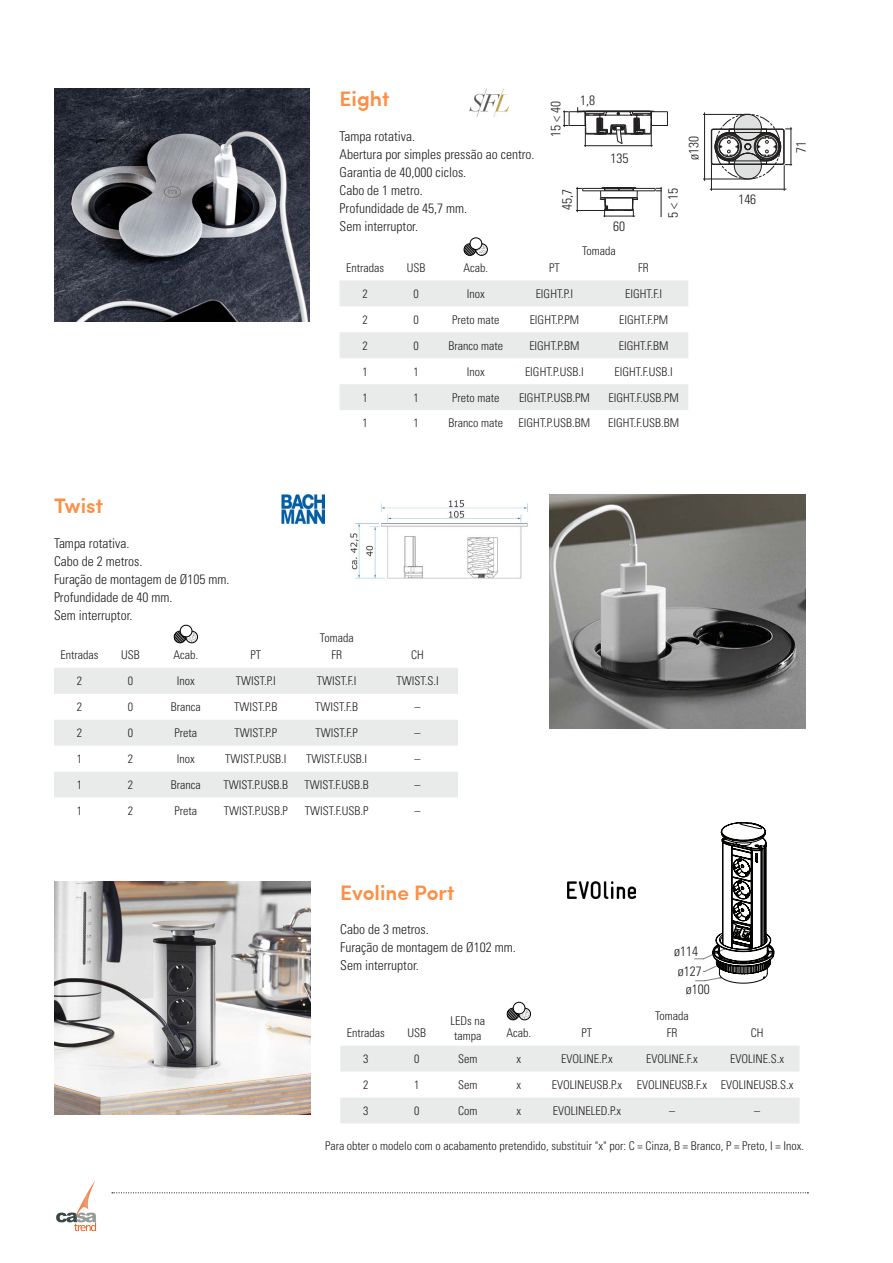
<style>
.page{position:relative;width:893px;height:1263px;background:#fff}
.page>*{position:absolute;margin:0;border:0;box-sizing:border-box;transform-origin:0 0}
.t1{font:600 21px "Sofia Pro";color:#fe8e43}
.t2{font:300 condensed 13.5px "Univers LT Std";color:#231f20}
.t3{font:300 condensed 12px/14.4px "Univers LT Std";color:#231f20;text-align:center}
</style>
<div class="page">
<svg style="left:56px;top:1181px;width:40px;height:50px"></svg>
<svg style="left:112px;top:1192px;width:696px;height:1px"></svg>
<img style="left:550px;top:495px;width:256px;height:233px">
<svg style="left:54px;top:668px;width:404px;height:129px;fill:#e9eaea"></svg>
<div style="left:186px;top:631px;width:12px;height:12px;border:1px solid #000;border-radius:50%"></div>
<svg style="left:174px;top:625px;width:23px;height:18px"></svg>
<img style="left:281px;top:495px;width:43px;height:29px">
<img style="left:350px;top:500px;width:178px;height:79px">
<img style="left:54px;top:88px;width:256px;height:233px">
<img style="left:469px;top:88px;width:39px;height:29px">
<svg style="left:340px;top:280px;width:348px;height:130px;fill:#e9eaea"></svg>
<div style="left:475px;top:243px;width:13px;height:13px;border:1px solid #000;border-radius:50%"></div>
<svg style="left:463px;top:237px;width:24px;height:19px"></svg>
<hr style="left:710px;top:189px;width:76px;height:1px;background:#221f1f">
<hr style="left:703px;top:179px;width:44px;height:1px;background:#221f1f">
<hr style="left:703px;top:114px;width:44px;height:1px;background:#221f1f">
<hr style="left:704px;top:112px;width:1px;height:69px;background:#221f1f">
<svg style="left:711px;top:113px;width:81px;height:78px"></svg>
<svg style="left:563px;top:107px;width:105px;height:40px"></svg>
<svg style="left:576px;top:187px;width:85px;height:30px"></svg>
<hr style="left:661px;top:187px;width:1px;height:30px;background:#221f1f">
<img style="left:55px;top:882px;width:256px;height:233px">
<img style="left:568px;top:882px;width:67px;height:17px">
<svg style="left:340px;top:1046px;width:460px;height:77px"></svg>
<div style="left:519px;top:1008px;width:12px;height:12px;border:1px solid #000;border-radius:50%"></div>
<svg style="left:507px;top:1002px;width:23px;height:18px"></svg>
<svg style="left:694px;top:822px;width:80px;height:161px"></svg>
<div style="left:676px;top:965px;width:27px;height:11px;background:#fff"></div>
<p class="t1" style="left:340px;top:83px;width:51px">Eight</p>
<p class="t2" style="left:340px;top:128px;width:77px">Tampa rotativa.</p>
<p class="t2" style="left:340px;top:146px;width:196px">Abertura por simples pressão ao centro.</p>
<p class="t2" style="left:340px;top:164px;width:128px">Garantia de 40,000 ciclos.</p>
<p class="t2" style="left:340px;top:182px;width:85px">Cabo de 1 metro.</p>
<p class="t2" style="left:340px;top:200px;width:129px">Profundidade de 45,7 mm.</p>
<p class="t2" style="left:340px;top:218px;width:80px">Sem interruptor.</p>
<p class="t2" style="left:547px;top:137px;width:37px;rotate:-90deg">15 &lt; 40</p>
<p class="t2" style="left:580px;top:92px;width:16px">1,8</p>
<p class="t2" style="left:610px;top:150px;width:19px">135</p>
<p class="t2" style="left:559px;top:210px;width:22px;rotate:-90deg">45,7</p>
<p class="t2" style="left:613px;top:218px;width:13px">60</p>
<p class="t3" style="left:582px;top:243px;width:35px">Tomada</p>
<p class="t2" style="left:665px;top:218px;width:31px;rotate:-90deg">5 &lt; 15</p>
<p class="t3" style="left:346px;top:260px;width:39px">Entradas</p>
<p class="t3" style="left:407px;top:260px;width:20px">USB</p>
<p class="t3" style="left:463px;top:260px;width:26px">Acab.</p>
<p class="t3" style="left:549px;top:260px;width:12px">PT</p>
<p class="t3" style="left:638px;top:260px;width:12px">FR</p>
<p class="t3" style="left:362px;top:286px;width:7px">2</p>
<p class="t3" style="left:413px;top:286px;width:7px">0</p>
<p class="t3" style="left:467px;top:286px;width:19px">Inox</p>
<p class="t3" style="left:536px;top:286px;width:39px">EIGHT.P.I</p>
<p class="t3" style="left:625px;top:286px;width:39px">EIGHT.F.I</p>
<p class="t3" style="left:362px;top:312px;width:7px">2</p>
<p class="t3" style="left:413px;top:312px;width:7px">0</p>
<p class="t3" style="left:452px;top:312px;width:49px">Preto mate</p>
<p class="t3" style="left:530px;top:312px;width:51px">EIGHT.P.PM</p>
<p class="t3" style="left:619px;top:312px;width:51px">EIGHT.F.PM</p>
<p class="t3" style="left:362px;top:338px;width:7px">2</p>
<p class="t3" style="left:413px;top:338px;width:7px">0</p>
<p class="t3" style="left:448px;top:338px;width:56px">Branco mate</p>
<p class="t3" style="left:529px;top:338px;width:52px">EIGHT.P.BM</p>
<p class="t3" style="left:619px;top:338px;width:51px">EIGHT.F.BM</p>
<p class="t3" style="left:362px;top:364px;width:7px">1</p>
<p class="t3" style="left:413px;top:364px;width:7px">1</p>
<p class="t3" style="left:467px;top:364px;width:19px">Inox</p>
<p class="t3" style="left:525px;top:364px;width:60px">EIGHT.P.USB.I</p>
<p class="t3" style="left:614px;top:364px;width:60px">EIGHT.F.USB.I</p>
<p class="t3" style="left:362px;top:390px;width:7px">1</p>
<p class="t3" style="left:413px;top:390px;width:7px">1</p>
<p class="t3" style="left:452px;top:390px;width:49px">Preto mate</p>
<p class="t3" style="left:519px;top:390px;width:72px">EIGHT.P.USB.PM</p>
<p class="t3" style="left:608px;top:390px;width:72px">EIGHT.F.USB.PM</p>
<p class="t3" style="left:362px;top:416px;width:7px">1</p>
<p class="t3" style="left:413px;top:416px;width:7px">1</p>
<p class="t3" style="left:448px;top:416px;width:56px">Branco mate</p>
<p class="t3" style="left:519px;top:416px;width:73px">EIGHT.P.USB.BM</p>
<p class="t3" style="left:608px;top:416px;width:73px">EIGHT.F.USB.BM</p>
<p class="t2" style="left:686px;top:160px;width:25px;rotate:-90deg">ø130</p>
<p class="t1" style="left:54px;top:490px;width:51px">Twist</p>
<p class="t2" style="left:54px;top:535px;width:77px">Tampa rotativa.</p>
<p class="t2" style="left:54px;top:553px;width:90px">Cabo de 2 metros.</p>
<p class="t2" style="left:54px;top:571px;width:177px">Furação de montagem de Ø105 mm.</p>
<p class="t2" style="left:54px;top:589px;width:120px">Profundidade de 40 mm.</p>
<p class="t2" style="left:54px;top:607px;width:80px">Sem interruptor.</p>
<p class="t3" style="left:320px;top:630px;width:35px">Tomada</p>
<p class="t3" style="left:61px;top:648px;width:39px">Entradas</p>
<p class="t3" style="left:121px;top:648px;width:20px">USB</p>
<p class="t3" style="left:173px;top:648px;width:26px">Acab.</p>
<p class="t3" style="left:251px;top:648px;width:12px">PT</p>
<p class="t3" style="left:331px;top:648px;width:12px">FR</p>
<p class="t3" style="left:411px;top:648px;width:14px">CH</p>
<p class="t3" style="left:77px;top:674px;width:7px">2</p>
<p class="t3" style="left:128px;top:674px;width:7px">0</p>
<p class="t3" style="left:177px;top:674px;width:19px">Inox</p>
<p class="t3" style="left:236px;top:674px;width:41px">TWIST.P.I</p>
<p class="t3" style="left:317px;top:674px;width:41px">TWIST.F.I</p>
<p class="t3" style="left:396px;top:674px;width:44px">TWIST.S.I</p>
<p class="t3" style="left:77px;top:700px;width:7px">2</p>
<p class="t3" style="left:128px;top:700px;width:7px">0</p>
<p class="t3" style="left:171px;top:700px;width:31px">Branca</p>
<p class="t3" style="left:234px;top:700px;width:45px">TWIST.P.B</p>
<p class="t3" style="left:315px;top:700px;width:45px">TWIST.F.B</p>
<p class="t3" style="left:415px;top:700px;width:7px">–</p>
<p class="t3" style="left:77px;top:726px;width:7px">2</p>
<p class="t3" style="left:128px;top:726px;width:7px">0</p>
<p class="t3" style="left:174px;top:726px;width:24px">Preta</p>
<p class="t3" style="left:235px;top:726px;width:44px">TWIST.P.P</p>
<p class="t3" style="left:316px;top:726px;width:44px">TWIST.F.P</p>
<p class="t3" style="left:415px;top:726px;width:7px">–</p>
<p class="t3" style="left:77px;top:751px;width:7px">1</p>
<p class="t3" style="left:128px;top:751px;width:7px">2</p>
<p class="t3" style="left:177px;top:751px;width:19px">Inox</p>
<p class="t3" style="left:225px;top:751px;width:63px">TWIST.P.USB.I</p>
<p class="t3" style="left:306px;top:751px;width:63px">TWIST.F.USB.I</p>
<p class="t3" style="left:415px;top:751px;width:7px">–</p>
<p class="t3" style="left:77px;top:777px;width:7px">1</p>
<p class="t3" style="left:128px;top:777px;width:7px">2</p>
<p class="t3" style="left:171px;top:777px;width:31px">Branca</p>
<p class="t3" style="left:224px;top:777px;width:66px">TWIST.P.USB.B</p>
<p class="t3" style="left:305px;top:777px;width:66px">TWIST.F.USB.B</p>
<p class="t3" style="left:415px;top:777px;width:7px">–</p>
<p class="t3" style="left:77px;top:803px;width:7px">1</p>
<p class="t3" style="left:128px;top:803px;width:7px">2</p>
<p class="t3" style="left:174px;top:803px;width:24px">Preta</p>
<p class="t3" style="left:224px;top:803px;width:65px">TWIST.P.USB.P</p>
<p class="t3" style="left:305px;top:803px;width:65px">TWIST.F.USB.P</p>
<p class="t3" style="left:415px;top:803px;width:7px">–</p>
<p class="t1" style="left:340px;top:876px;width:116px">Evoline Port</p>
<p class="t2" style="left:340px;top:921px;width:90px">Cabo de 3 metros.</p>
<p class="t2" style="left:340px;top:939px;width:177px">Furação de montagem de Ø102 mm.</p>
<p class="t2" style="left:340px;top:957px;width:80px">Sem interruptor.</p>
<p class="t2" style="left:674px;top:943px;width:25px">ø114</p>
<p class="t2" style="left:678px;top:963px;width:25px">ø127</p>
<p class="t2" style="left:686px;top:981px;width:25px">ø100</p>
<p class="t2" style="left:738px;top:191px;width:19px">146</p>
<p class="t2" style="left:793px;top:153px;width:13px;rotate:-90deg">71</p>
<p class="t3" style="left:655px;top:1008px;width:35px">Tomada</p>
<p class="t3" style="left:451px;top:1014px;width:36px">LEDs na tampa</p>
<p class="t3" style="left:347px;top:1025px;width:39px">Entradas</p>
<p class="t3" style="left:407px;top:1025px;width:20px">USB</p>
<p class="t3" style="left:507px;top:1025px;width:26px">Acab.</p>
<p class="t3" style="left:582px;top:1025px;width:12px">PT</p>
<p class="t3" style="left:667px;top:1025px;width:12px">FR</p>
<p class="t3" style="left:751px;top:1025px;width:14px">CH</p>
<p class="t3" style="left:363px;top:1051px;width:7px">3</p>
<p class="t3" style="left:414px;top:1051px;width:7px">0</p>
<p class="t3" style="left:458px;top:1051px;width:21px">Sem</p>
<p class="t3" style="left:517px;top:1051px;width:6px">x</p>
<p class="t3" style="left:561px;top:1051px;width:53px">EVOLINE.P.x</p>
<p class="t3" style="left:646px;top:1051px;width:53px">EVOLINE.F.x</p>
<p class="t3" style="left:730px;top:1051px;width:55px">EVOLINE.S.x</p>
<p class="t3" style="left:363px;top:1077px;width:7px">2</p>
<p class="t3" style="left:414px;top:1077px;width:7px">1</p>
<p class="t3" style="left:458px;top:1077px;width:21px">Sem</p>
<p class="t3" style="left:517px;top:1077px;width:6px">x</p>
<p class="t3" style="left:552px;top:1077px;width:72px">EVOLINEUSB.P.x</p>
<p class="t3" style="left:637px;top:1077px;width:72px">EVOLINEUSB.F.x</p>
<p class="t3" style="left:721px;top:1077px;width:74px">EVOLINEUSB.S.x</p>
<p class="t3" style="left:363px;top:1103px;width:7px">3</p>
<p class="t3" style="left:414px;top:1103px;width:7px">0</p>
<p class="t3" style="left:458px;top:1103px;width:21px">Com</p>
<p class="t3" style="left:517px;top:1103px;width:6px">x</p>
<p class="t3" style="left:553px;top:1103px;width:70px">EVOLINELED.P.x</p>
<p class="t3" style="left:669px;top:1103px;width:7px">–</p>
<p class="t3" style="left:754px;top:1103px;width:7px">–</p>
<p class="t3" style="left:325px;top:1139px;width:481px">Para obter o modelo com o acabamento pretendido, substituir "x" por: C = Cinza, B = Branco, P = Preto, I = Inox.</p>
</div>
